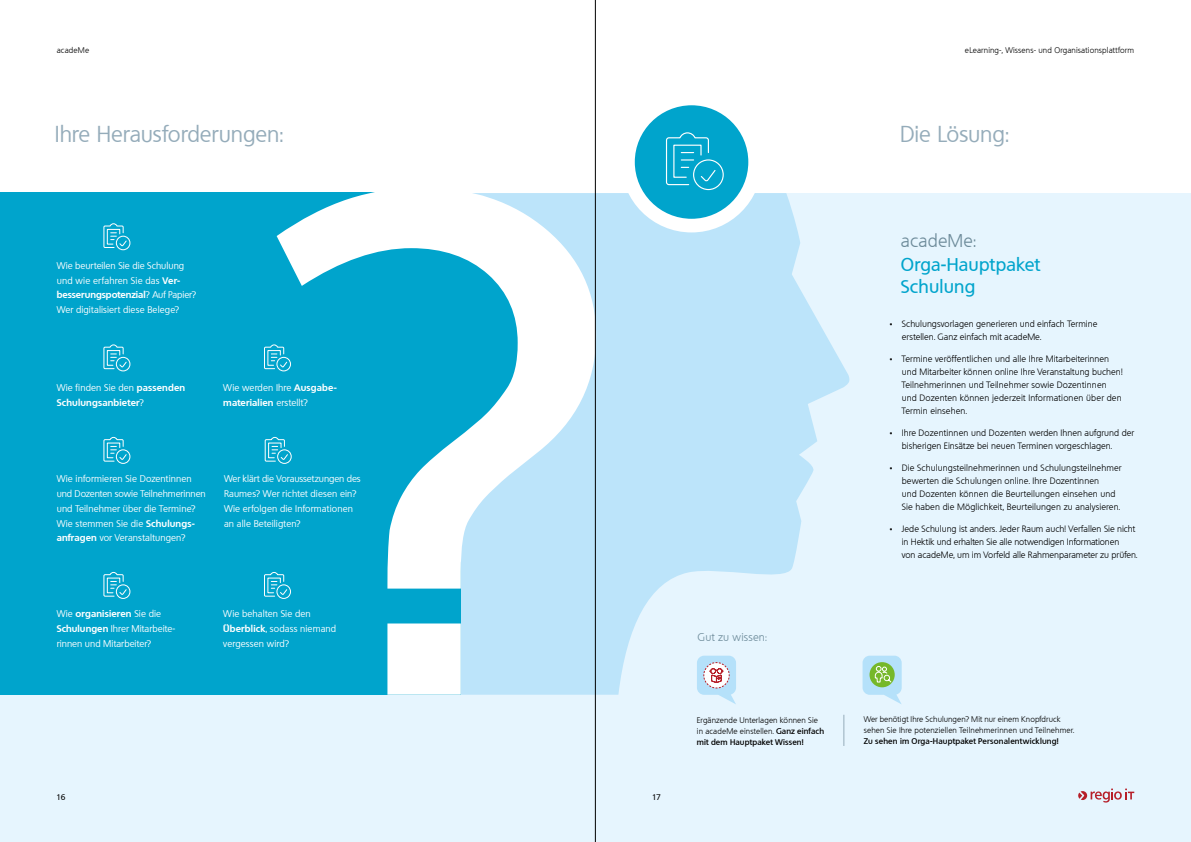
<style>
.page{position:relative;width:1191px;height:842px;background:#fff}
.page>*{position:absolute;margin:0;border:0;box-sizing:border-box;transform-origin:0 0}
.t1{font:22px "Quebec";letter-spacing:-.005em;color:#95acba}
.t2{font:500 18px/22px "Quebec";letter-spacing:.01em;color:#00a4cc}
.t3{font:300 18px "Quebec";letter-spacing:.005em;color:#6c8a99}
.t4{font:300 11px "Quebec";letter-spacing:.01em;color:#6c8a99}
.t5{font:9.3px/14.8px "Quebec";letter-spacing:.01em;color:#fff}
.t6{font:700 9.3px/14.8px "Quebec";letter-spacing:.015em;color:#fff}
.t7{font:300 9px/13px "Quebec";letter-spacing:.01em;color:#000}
.t8{font:300 8px/11px "Quebec";letter-spacing:.015em;color:#000}
.t9{font:600 8px "Quebec";letter-spacing:.02em;color:#000}
.t10{font:500 8px "Quebec";color:#000}
.s1{font-weight:700}
.s2{font-weight:400}
.s3{font-family:"Nanum Pen";font-weight:400}
.s4{font-weight:600}
</style>
<div class="page">
<div style="left:0;top:193px;width:1191px;height:649px;background:#e6f5fe"></div>
<svg style="left:596px;top:193px;width:253px;height:502px;fill:#bce4fa"></svg>
<div style="left:0;top:192px;width:461px;height:503px;background:#00a4cc"></div>
<div style="left:621px;top:92px;width:141px;height:140px;background:#fff;border-radius:50%"></div>
<div style="left:635px;top:105px;width:113px;height:114px;background:#00a4cc;border-radius:50%"></div>
<svg style="left:665px;top:132px;width:59px;height:59px"></svg>
<svg style="left:103px;top:572px;width:28px;height:27px"></svg>
<svg style="left:103px;top:436px;width:28px;height:28px"></svg>
<svg style="left:264px;top:436px;width:13px;height:26px"></svg>
<svg style="left:103px;top:344px;width:28px;height:28px"></svg>
<svg style="left:264px;top:344px;width:13px;height:26px"></svg>
<svg style="left:103px;top:223px;width:28px;height:28px"></svg>
<svg style="left:264px;top:572px;width:13px;height:25px"></svg>
<hr style="left:843px;top:715px;width:1px;height:31px;background:#95acba">
<svg style="left:697px;top:656px;width:39px;height:48px"></svg>
<svg style="left:862px;top:656px;width:39px;height:48px"></svg>
<svg style="left:1078px;top:788px;width:56px;height:14px"></svg>
<svg style="left:277px;top:188px;width:318px;height:507px"></svg>
<hr style="left:595px;top:0;width:1px;height:842px;background:#000">
<p class="t8" style="left:57px;top:45px;width:34px">acadeMe</p>
<p class="t8" style="left:965px;top:45px;width:171px">eLearning-, Wissens- und Organisationsplattform</p>
<h1 class="t1" style="left:55px;top:120px;width:230px">Ihre Herausforderungen:</h1>
<h1 class="t1" style="left:900px;top:120px;width:111px">Die Lösung:</h1>
<p class="t5" style="left:57px;top:258px;width:141px">Wie beurteilen Sie die Schulung und wie erfahren Sie das <span class="s1">Ver&shy;besserungspotenzial</span>? Auf Papier?<br>Wer digitalisiert diese Belege?</p>
<p class="t6" style="left:57px;top:380px;width:130px"><span class="s2">Wie finden Sie den</span> passenden<br>Schulungsanbieter<span class="s2">?</span></p>
<p class="t5" style="left:223px;top:380px;width:115px">Wie werden Ihre <span class="s1">Ausgabe&shy;materialien</span> erstellt?</p>
<p class="t5" style="left:57px;top:471px;width:151px">Wie informieren Sie Dozentinnen und Dozenten sowie Teilnehmerinnen und Teilnehmer über die Termine?<br>Wie stemmen Sie die <span class="s1">Schulungs&shy;anfragen</span> vor Veranstaltungen?</p>
<p class="t5" style="left:224px;top:471px;width:138px">Wer klärt die Voraussetzungen des<br>Raumes? Wer richtet diesen ein?<br>Wie erfolgen die Informationen an alle Beteiligten?</p>
<p class="t5" style="left:57px;top:606px;width:120px">Wie <span class="s1">organisieren</span> Sie die<br><span class="s1">Schulungen</span> Ihrer Mitarbeite&shy;rinnen und Mitarbeiter?</p>
<p class="t5" style="left:223px;top:606px;width:114px">Wie behalten Sie den<br><span class="s1">Überblick</span>, sodass niemand vergessen wird?</p>
<p class="t10" style="left:56px;top:792px;width:10px">16</p>
<p class="t10" style="left:652px;top:792px;width:10px">17</p>
<h2 class="t3" style="left:901px;top:229px;width:77px">acadeMe:</h2>
<h2 class="t2" style="left:901px;top:253px;width:141px">Orga-Hauptpaket<br>Schulung</h2>
<p class="t4" style="left:697px;top:630px;width:71px">Gut zu wissen:</p>
<p class="t7" style="left:902px;top:317px;width:197px;text-indent:-15px"><span class="s3">•</span> Schulungsvorlagen generieren und einfach Termine erstellen. Ganz einfach mit acadeMe.</p>
<p class="t7" style="left:902px;top:352px;width:222px;text-indent:-15px"><span class="s3">•</span> Termine veröffentlichen und alle Ihre Mitarbeiterinnen und Mitarbeiter können online Ihre Veranstaltung buchen!<br>Teilnehmerinnen und Teilnehmer sowie Dozentinnen und Dozenten können jederzeit Informationen über den Termin einsehen.</p>
<p class="t7" style="left:902px;top:426px;width:234px;text-indent:-15px"><span class="s3">•</span> Ihre Dozentinnen und Dozenten werden Ihnen aufgrund der bisherigen Einsätze bei neuen Terminen vorgeschlagen.</p>
<p class="t7" style="left:902px;top:461px;width:221px;text-indent:-15px"><span class="s3">•</span> Die Schulungsteilnehmerinnen und Schulungsteilnehmer bewerten die Schulungen online. Ihre Dozentinnen<br>und Dozenten können die Beurteilungen einsehen und Sie haben die Möglichkeit, Beurteilungen zu analysieren.</p>
<p class="t7" style="left:902px;top:522px;width:237px;text-indent:-15px"><span class="s3">•</span> Jede Schulung ist anders. Jeder Raum auch! Verfallen Sie nicht in Hektik und erhalten Sie alle notwendigen Informationen<br>von acadeMe, um im Vorfeld alle Rahmenparameter zu prüfen.</p>
<p class="t8" style="left:697px;top:714px;width:129px">Ergänzende Unterlagen können Sie in acadeMe einstellen. <span class="s4">Ganz einfach mit dem Hauptpaket Wissen!</span></p>
<p class="t8" style="left:863px;top:714px;width:212px">Wer benötigt Ihre Schulungen? Mit nur einem Knopfdruck sehen Sie Ihre potenziellen Teilnehmerinnen und Teilnehmer.</p>
<p class="t9" style="left:863px;top:736px;width:196px">Zu sehen im Orga-Hauptpaket Personalentwicklung!</p>
</div>
